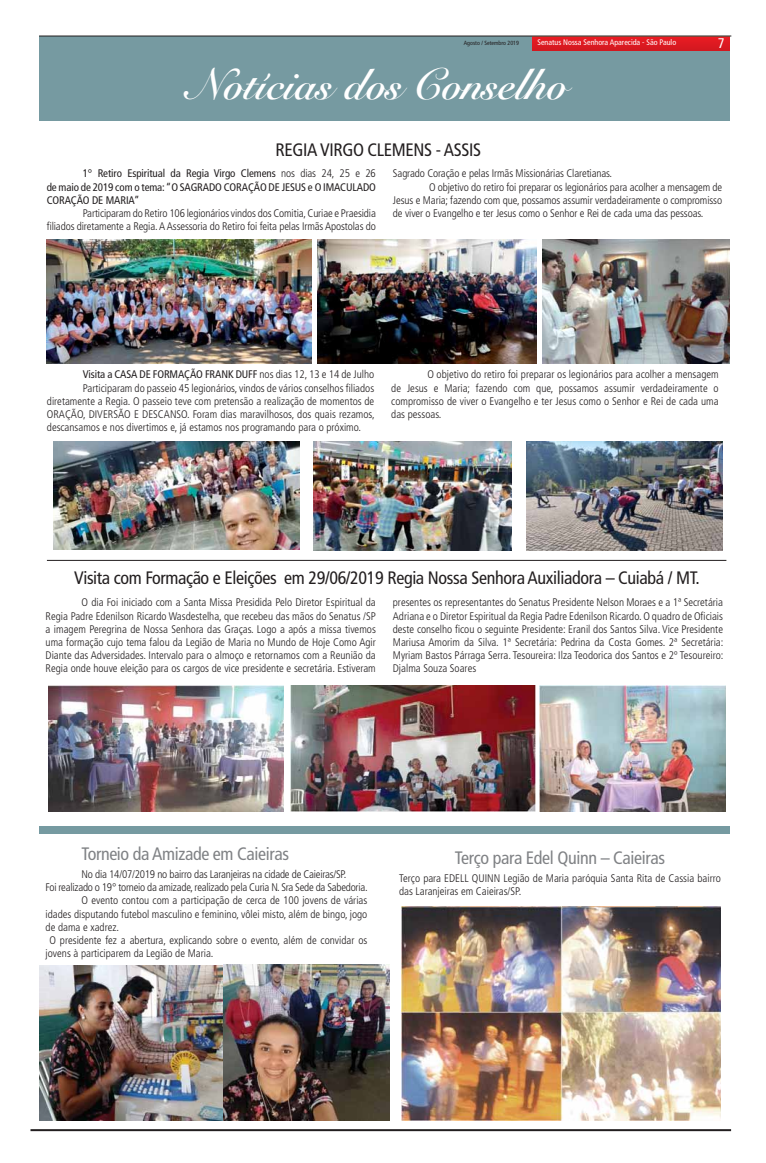
<style>
.page{position:relative;width:766px;height:1163px;background:#fff}
.page>*{position:absolute;margin:0;border:0;box-sizing:border-box;transform-origin:0 0}
.t1{font:43.5px "Snell Roundhand Bold Script";color:#fff}
.t2{font:condensed 18px "Frutiger LT Std";letter-spacing:-.02em;color:#231f20}
.t3{font:condensed 18px "Frutiger LT Std";letter-spacing:-.02em;color:#808285}
.t4{font:condensed 14px "Frutiger LT Std";color:#fff}
.t5{font:300 condensed 11px/13.2px "Frutiger";color:#231f20;text-align:justify}
.t6{font:condensed 11px/13.2px "Frutiger";letter-spacing:-.01em;color:#231f20;text-align:justify}
.t7{font:300 condensed 11px "Frutiger";letter-spacing:-.02em;color:#231f20}
.t8{font:condensed 8px "Frutiger LT Std";color:#fff}
.t9{font:condensed 6px "Frutiger LT Std";color:#231f20}
.s1{font-weight:300}
</style>
<div class="page">
<div style="left:40px;top:36px;width:689px;height:85px;background:#769aa1"></div>
<div style="left:40px;top:826px;width:689px;height:7px;background:#769aa1"></div>
<div style="left:532px;top:36px;width:197px;height:14px;background:#df1a22"></div>
<hr style="left:39px;top:35px;width:692px;height:1px;background:#231f20">
<hr style="left:30px;top:1128px;width:700px;height:2px;background:#231f20">
<img style="left:47px;top:240px;width:264px;height:123px">
<img style="left:318px;top:240px;width:218px;height:124px">
<img style="left:542px;top:240px;width:187px;height:124px">
<img style="left:53px;top:441px;width:246px;height:108px">
<img style="left:314px;top:441px;width:198px;height:109px">
<img style="left:526px;top:441px;width:196px;height:109px">
<hr style="left:47px;top:560px;width:679px;height:1px;background:#231f20">
<img style="left:49px;top:685px;width:234px;height:126px">
<img style="left:290px;top:685px;width:245px;height:126px">
<img style="left:539px;top:685px;width:186px;height:126px">
<img style="left:401px;top:906px;width:319px;height:214px">
<img style="left:40px;top:965px;width:184px;height:155px">
<img style="left:224px;top:964px;width:165px;height:156px">
<p class="t9" style="left:463px;top:40px;width:57px">Agosto / Setembro 2019</p>
<p class="t8" style="left:537px;top:38px;width:140px">Senatus Nossa Senhora Aparecida - São Paulo</p>
<p class="t4" style="left:717px;top:37px;width:8px">7</p>
<h1 class="t1" style="left:190px;top:69px;width:379px">Notícias dos Conselho</h1>
<h2 class="t2" style="left:275px;top:141px;width:207px">REGIA VIRGO CLEMENS - ASSIS</h2>
<p class="t6" style="left:47px;top:168px;width:331px;text-indent:36px">1° Retiro Espiritual da Regia Virgo Clemens <span class="s1">nos dias 24, 25 e 26 </span>de maio de 2019 com o tema: “O SAGRADO CORAÇÃO DE JESUS e O IMACULADO CORAÇÃO DE MARIA”</p>
<p class="t5" style="left:47px;top:207px;width:331px;text-align:right">Participaram do Retiro 106 legionários vindos dos Comitia, Curiae e Praesidia<br>filiados diretamente a Regia. A Assessoria do Retiro foi feita pelas Irmãs Apostolas do</p>
<p class="t5" style="left:393px;top:168px;width:221px">Sagrado Coração e pelas Irmãs Missionárias Claretianas.</p>
<p class="t5" style="left:429px;top:181px;width:295px">O objetivo do retiro foi preparar os legionários para acolher a mensagem de</p>
<p class="t5" style="left:393px;top:194px;width:330px">Jesus e Maria; fazendo com que, possamos assumir verdadeiramente o compromisso</p>
<p class="t5" style="left:393px;top:207px;width:312px">de viver o Evangelho e ter Jesus como o Senhor e Rei de cada uma das pessoas.</p>
<p class="t6" style="left:83px;top:369px;width:293px">Visita a CASA DE FORMAÇÃO FRANK DUFF <span class="s1">nos dias 12, 13 e 14 de Julho</span></p>
<p class="t5" style="left:83px;top:382px;width:293px">Participaram do passeio 45 legionários, vindos de vários conselhos filiados</p>
<p class="t5" style="left:47px;top:395px;width:329px">diretamente a Regia. O passeio teve com pretensão a realização de momentos de</p>
<p class="t5" style="left:47px;top:408px;width:329px">ORAÇÃO, DIVERSÃO E DESCANSO. Foram dias maravilhosos, dos quais rezamos,</p>
<p class="t5" style="left:47px;top:421px;width:315px">descansamos e nos divertimos e, já estamos nos programando para o próximo.</p>
<p class="t5" style="left:391px;top:369px;width:329px;text-indent:36px">O objetivo do retiro foi preparar os legionários para acolher a mensagem de Jesus e Maria; fazendo com que, possamos assumir verdadeiramente o compromisso de viver o Evangelho e ter Jesus como o Senhor e Rei de cada uma das pessoas.</p>
<h2 class="t2" style="left:74px;top:569px;width:627px">Visita com Formação e Eleições em 29/06/2019 Regia Nossa Senhora Auxiliadora – Cuiabá / MT.</h2>
<p class="t5" style="left:46px;top:596px;width:331px;text-indent:36px">O dia Foi iniciado com a Santa Missa Presidida Pelo Diretor Espiritual da Regia Padre Edenilson Ricardo Wasdestelha, que recebeu das mãos do Senatus /SP a imagem Peregrina de Nossa Senhora das Graças. Logo a após a missa tivemos uma formação cujo tema falou da Legião de Maria no Mundo de Hoje Como Agir Diante das Adversidades. Intervalo para o almoço e retornamos com a Reunião da Regia onde houve eleição para os cargos de vice presidente e secretária. Estiveram</p>
<p class="t5" style="left:393px;top:596px;width:332px">presentes os representantes do Senatus Presidente Nelson Moraes e a 1ª Secretária Adriana e o Diretor Espiritual da Regia Padre Edenilson Ricardo. O quadro de Oficiais deste conselho ficou o seguinte Presidente: Eranil dos Santos Silva. Vice Presidente Mariusa Amorim da Silva. 1ª Secretária: Pedrina da Costa Gomes. 2ª Secretária:<br>Myriam Bastos Párraga Serra. Tesoureira: Ilza Teodorica dos Santos e 2º Tesoureiro:<br>Djalma Souza Soares</p>
<h2 class="t3" style="left:81px;top:844px;width:209px">Torneio da Amizade em Caieiras</h2>
<h2 class="t3" style="left:455px;top:848px;width:212px">Terço para Edel Quinn – Caieiras</h2>
<p class="t5" style="left:399px;top:872px;width:323px">Terço para EDELL QUINN Legião de Maria paróquia Santa Rita de Cassia bairro das Laranjeiras em Caieiras/SP.</p>
<p class="t7" style="left:82px;top:869px;width:266px">No dia 14/07/2019 no bairro das Laranjeiras na cidade de Caieiras/SP.</p>
<p class="t7" style="left:46px;top:882px;width:323px">Foi realizado o 19° torneio da amizade, realizado pela Curia N. Sra Sede da Sabedoria.</p>
<p class="t5" style="left:82px;top:894px;width:287px">O evento contou com a participação de cerca de 100 jovens de várias</p>
<p class="t5" style="left:46px;top:907px;width:323px">idades disputando futebol masculino e feminino, vôlei misto, além de bingo, jogo</p>
<p class="t5" style="left:46px;top:921px;width:75px">de dama e xadrez.</p>
<p class="t5" style="left:49px;top:934px;width:319px">O presidente fez a abertura, explicando sobre o evento, além de convidar os</p>
<p class="t5" style="left:46px;top:947px;width:169px">jovens à participarem da Legião de Maria.</p>
</div>
